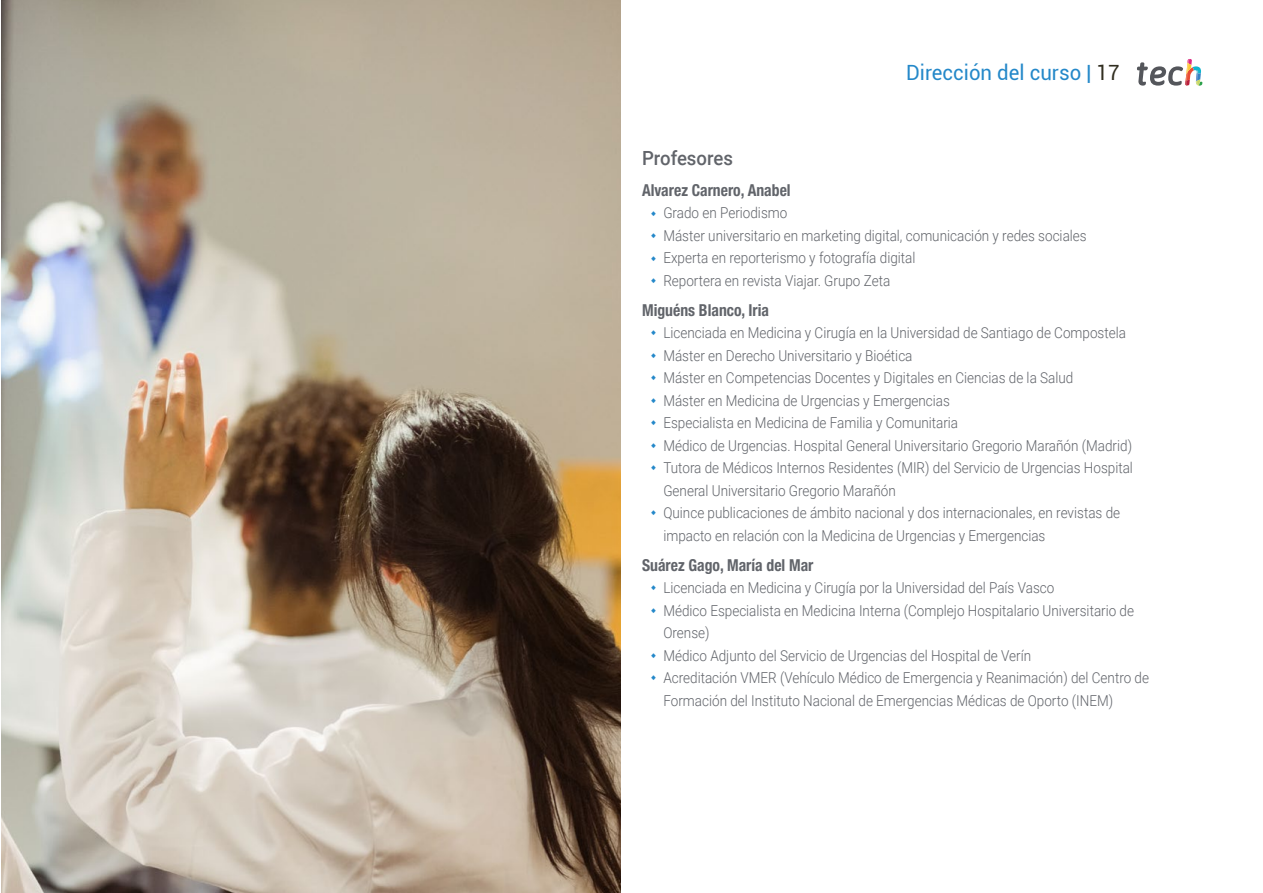
<style>
.page{position:relative;width:1263px;height:893px;background:#fff}
.page>*{position:absolute;margin:0;border:0;box-sizing:border-box;transform-origin:0 0}
.t1{font:21px "Roboto";color:#2488c9}
.t2{font:500 19.5px "Roboto";color:#61646a;scale:.95 1}
.t3{font:700 condensed 16.5px "Helvetica Neue LT Std";color:#61646a;scale:.95 1}
.t4{font:300 15px/22.5px "Roboto";color:#61646a;scale:.9 1}
.s1{color:#312e20}
</style>
<div class="page">
<img style="left:1px;top:0;width:620px;height:893px">
<svg style="left:1137px;top:59px;width:65px;height:27px"></svg>
<h1 class="t1" style="left:906px;top:57px;width:215px">Dirección del curso | <span class="s1">17</span></h1>
<h2 class="t2" style="left:642px;top:144px;width:97px">Profesores</h2>
<p class="t3" style="left:642px;top:180px;width:158px">Alvarez Carnero, Anabel</p>
<p class="t4" style="left:663px;top:201px;width:472px">Grado en Periodismo<br>Máster universitario en marketing digital, comunicación y redes sociales Experta en reporterismo y fotografía digital<br>Reportera en revista Viajar. Grupo Zeta</p>
<p class="t3" style="left:642px;top:300px;width:135px">Miguéns Blanco, Iria</p>
<p class="t4" style="left:663px;top:321px;width:523px">Licenciada en Medicina y Cirugía en la Universidad de Santiago de Compostela Máster en Derecho Universitario y Bioética<br>Máster en Competencias Docentes y Digitales en Ciencias de la Salud<br>Máster en Medicina de Urgencias y Emergencias<br>Especialista en Medicina de Familia y Comunitaria<br>Médico de Urgencias. Hospital General Universitario Gregorio Marañón (Madrid)<br>Tutora de Médicos Internos Residentes (MIR) del Servicio de Urgencias Hospital General Universitario Gregorio Marañón<br>Quince publicaciones de ámbito nacional y dos internacionales, en revistas de impacto en relación con la Medicina de Urgencias y Emergencias</p>
<p class="t3" style="left:642px;top:555px;width:182px">Suárez Gago, María del Mar</p>
<p class="t4" style="left:663px;top:576px;width:541px">Licenciada en Medicina y Cirugía por la Universidad del País Vasco<br>Médico Especialista en Medicina Interna (Complejo Hospitalario Universitario de Orense)<br>Médico Adjunto del Servicio de Urgencias del Hospital de Verín<br>Acreditación VMER (Vehículo Médico de Emergencia y Reanimación) del Centro de Formación del Instituto Nacional de Emergencias Médicas de Oporto (INEM)</p>
</div>
